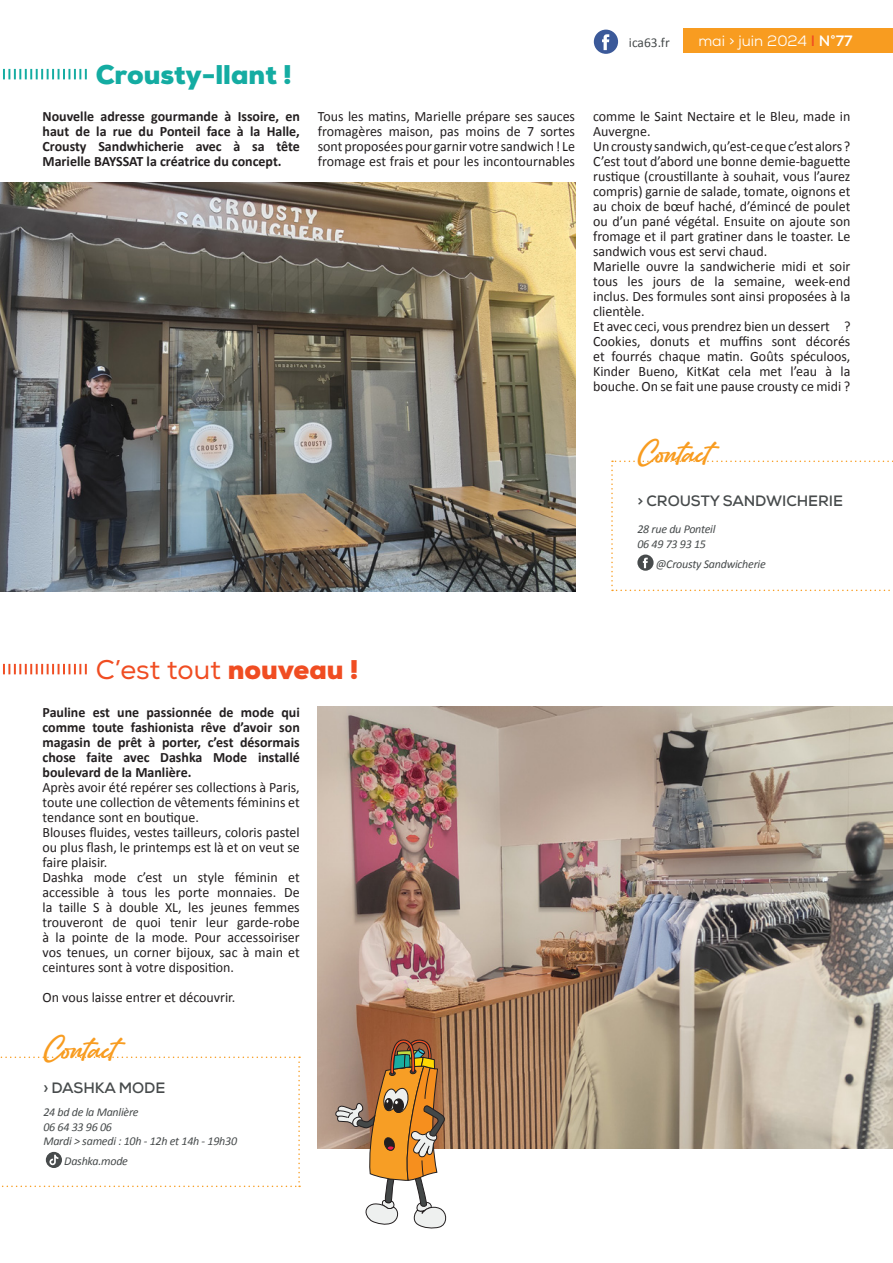
<style>
.page{position:relative;width:893px;height:1263px;background:#fff}
.page>*{position:absolute;margin:0;border:0;box-sizing:border-box;transform-origin:0 0}
.titre{font:27px "Nexa";color:#f04d22}
.titre-2{font:900 27px "Nexa";color:#14aca2}
.t1{font:27px "Amertha PERSONALUSEONLY";color:#f89c20}
.ENSEIGNE{font:700 15px "Nexa";letter-spacing:-.005em;color:#474b4c}
.t2{font:15px "Nexa";color:#fff}
.Texte_courant{font:14.25px/15px "Calibri";color:#231f20;text-align:justify}
.Texte_courant-2{font:700 14.25px/15px "Calibri";color:#231f20;text-align:justify}
.t3{font:13.5px "Calibri";color:#474b4c}
.Coordonnées{font:italic 12px "Calibri";letter-spacing:-.02em;color:#474b4c}
.s1{font-weight:700;color:#f04d22}
.s2{font-weight:700}
.s3{font-weight:900}
</style>
<div class="page">
<div style="left:684px;top:29px;width:209px;height:24px;background:#f89c20"></div>
<div style="left:594px;top:30px;width:24px;height:24px;background:#3b5999;border-radius:50%"></div>
<svg style="left:602px;top:34px;width:7px;height:16px"></svg>
<svg style="left:3px;top:69px;width:84px;height:10px"></svg>
<img style="left:0;top:183px;width:575px;height:408px">
<svg style="left:3px;top:664px;width:84px;height:10px"></svg>
<svg style="left:0;top:1056px;width:300px;height:131px"></svg>
<img style="left:318px;top:707px;width:575px;height:442px">
<svg style="left:611px;top:461px;width:282px;height:130px"></svg>
<svg style="left:334px;top:1037px;width:114px;height:192px"></svg>
<p class="titre-2" style="left:96px;top:57px;width:198px">Crousty-llant !</p>
<p class="Texte_courant-2" style="left:43px;top:109px;width:259px">Nouvelle adresse gourmande à Issoire, en haut de la rue du Ponteil face à la Halle, Crousty Sandwhicherie avec à sa tête Marielle BAYSSAT la créatrice du concept.</p>
<p class="Texte_courant" style="left:318px;top:108px;width:259px">Tous les matins, Marielle prépare ses sauces fromagères maison, pas moins de 7 sortes sont proposées pour garnir votre sandwich ! Le fromage est frais et pour les incontournables</p>
<p class="t3" style="left:629px;top:34px;width:42px">ica63.fr</p>
<p class="t2" style="left:698px;top:31px;width:156px">mai &gt; juin 2024 <span class="s1">I</span> <span class="s2">N°77</span></p>
<p class="Texte_courant" style="left:593px;top:108px;width:259px">comme le Saint Nectaire et le Bleu, made in<br>Auvergne.</p>
<p class="Texte_courant" style="left:593px;top:138px;width:259px">Un crousty sandwich, qu’est-ce que c’est alors ?<br>C’est tout d’abord une bonne demie-baguette rustique (croustillante à souhait, vous l’aurez compris) garnie de salade, tomate, oignons et au choix de bœuf haché, d’émincé de poulet ou d’un pané végétal. Ensuite on ajoute son fromage et il part gratiner dans le toaster. Le sandwich vous est servi chaud.</p>
<p class="Texte_courant" style="left:593px;top:258px;width:259px">Marielle ouvre la sandwicherie midi et soir tous les jours de la semaine, week-end inclus. Des formules sont ainsi proposées à la clientèle.</p>
<p class="Texte_courant" style="left:593px;top:318px;width:259px">Et avec ceci, vous prendrez bien un dessert ?<br>Cookies, donuts et muffins sont décorés et fourrés chaque matin. Goûts spéculoos, Kinder Bueno, KitKat cela met l’eau à la bouche. On se fait une pause crousty ce midi ?</p>
<p class="t1" style="left:637px;top:430px;width:76px">Contact</p>
<p class="ENSEIGNE" style="left:637px;top:491px;width:207px">&gt; CROUSTY SANDWICHERIE</p>
<p class="Coordonnées" style="left:637px;top:522px;width:80px">28 rue du Ponteil</p>
<p class="Coordonnées" style="left:637px;top:536px;width:70px">06 49 73 93 15</p>
<p class="Coordonnées" style="left:656px;top:556px;width:112px">@Crousty Sandwicherie</p>
<p class="titre" style="left:96px;top:653px;width:264px">C’est tout <span class="s3">nouveau !</span></p>
<p class="Texte_courant-2" style="left:43px;top:705px;width:259px">Pauline est une passionnée de mode qui comme toute fashionista rêve d’avoir son magasin de prêt à porter, c’est désormais chose faite avec Dashka Mode installé boulevard de la Manlière.</p>
<p class="Texte_courant" style="left:43px;top:779px;width:259px">Après avoir été repérer ses collections à Paris, toute une collection de vêtements féminins et tendance sont en boutique.</p>
<p class="Texte_courant" style="left:43px;top:824px;width:259px">Blouses fluides, vestes tailleurs, coloris pastel ou plus flash, le printemps est là et on veut se faire plaisir.</p>
<p class="Texte_courant" style="left:43px;top:869px;width:259px">Dashka mode c’est un style féminin et accessible à tous les porte monnaies. De la taille S à double XL, les jeunes femmes trouveront de quoi tenir leur garde-robe à la pointe de la mode. Pour accessoiriser vos tenues, un corner bijoux, sac à main et ceintures sont à votre disposition.</p>
<p class="Texte_courant" style="left:43px;top:989px;width:194px">On vous laisse entrer et découvrir.</p>
<p class="t1" style="left:43px;top:1026px;width:76px">Contact</p>
<p class="ENSEIGNE" style="left:43px;top:1078px;width:123px">› DASHKA MODE</p>
<p class="Coordonnées" style="left:43px;top:1105px;width:97px">24 bd de la Manlière</p>
<p class="Coordonnées" style="left:43px;top:1119px;width:70px">06 64 33 96 06</p>
<p class="Coordonnées" style="left:43px;top:1134px;width:195px">Mardi &gt; samedi : 10h - 12h et 14h - 19h30</p>
<p class="Coordonnées" style="left:64px;top:1153px;width:65px">Dashka.mode</p>
</div>
